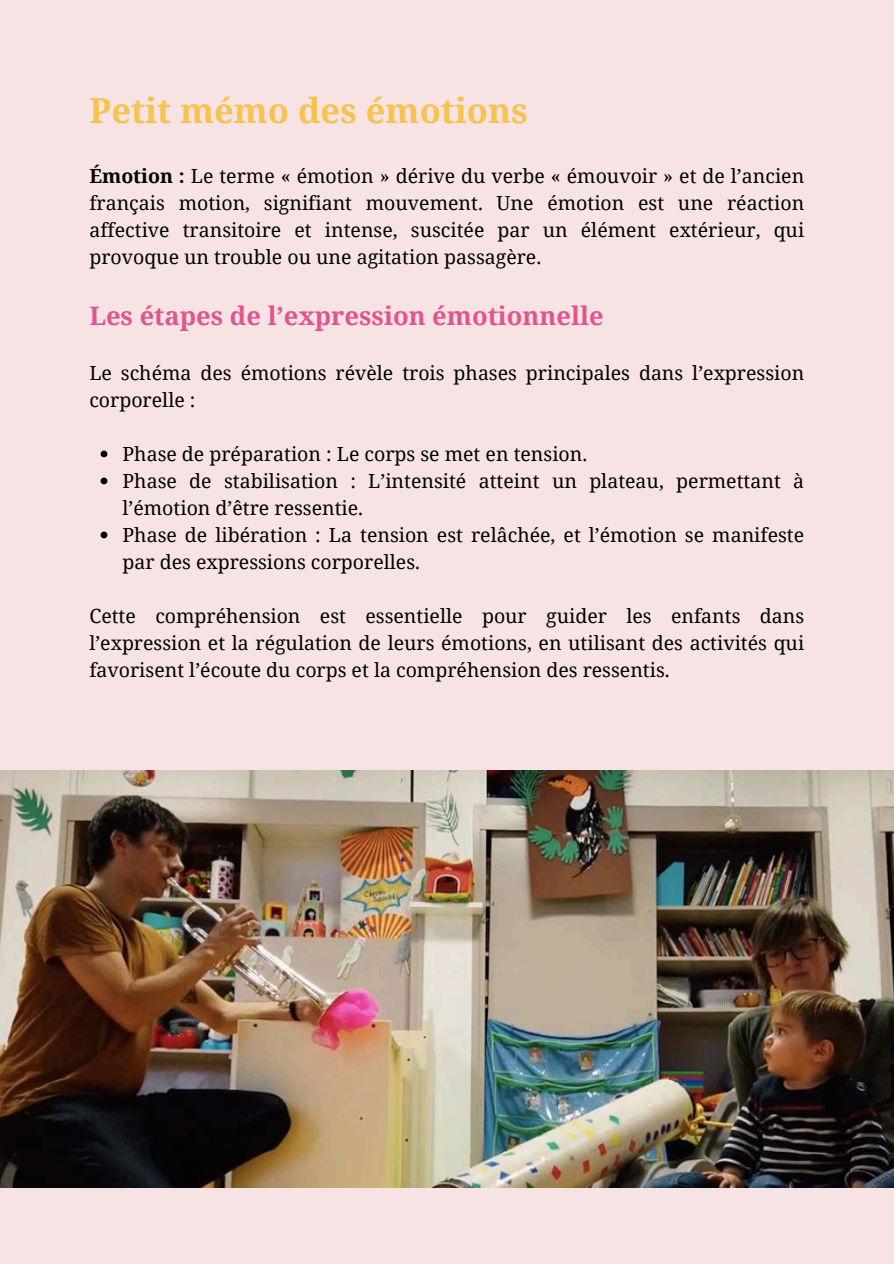
<style>
.page{position:relative;width:894px;height:1264px;background:#fff}
.page>*{position:absolute;margin:0;border:0;box-sizing:border-box;transform-origin:0 0}
.t1{font:700 34.5px "Noto Serif";color:#f6c350}
.t2{font:700 25.5px "Noto Serif";color:#e3538c}
.t3{font:19.5px/27px "Noto Serif";color:#000;text-align:justify}
.s1{font-weight:700}
</style>
<div class="page">
<div style="left:0;top:0;width:893px;height:1263px;background:#f8e3e4"></div>
<svg style="left:101px;top:450px;width:6px;height:7px"></svg>
<svg style="left:101px;top:477px;width:6px;height:7px"></svg>
<svg style="left:101px;top:531px;width:6px;height:7px"></svg>
<img style="left:0;top:770px;width:893px;height:417px">
<h1 class="t1" style="left:89px;top:86px;width:440px">Petit mémo des émotions</h1>
<p class="t3" style="left:89px;top:162px;width:716px"><span class="s1">Émotion :</span> Le terme « émotion » dérive du verbe « émouvoir » et de l’ancien français motion, signifiant mouvement. Une émotion est une réaction affective transitoire et intense, suscitée par un élément extérieur, qui provoque un trouble ou une agitation passagère.</p>
<h2 class="t2" style="left:89px;top:297px;width:515px">Les étapes de l’expression émotionnelle</h2>
<p class="t3" style="left:89px;top:358px;width:716px">Le schéma des émotions révèle trois phases principales dans l’expression corporelle :</p>
<p class="t3" style="left:122px;top:439px;width:683px;text-align:left">Phase de préparation : Le corps se met en tension.<br>Phase de stabilisation : L’intensité atteint un plateau, permettant à l’émotion d’être ressentie.<br>Phase de libération : La tension est relâchée, et l’émotion se manifeste par des expressions corporelles.</p>
<p class="t3" style="left:89px;top:601px;width:716px">Cette compréhension est essentielle pour guider les enfants dans l’expression et la régulation de leurs émotions, en utilisant des activités qui favorisent l’écoute du corps et la compréhension des ressentis.</p>
</div>
